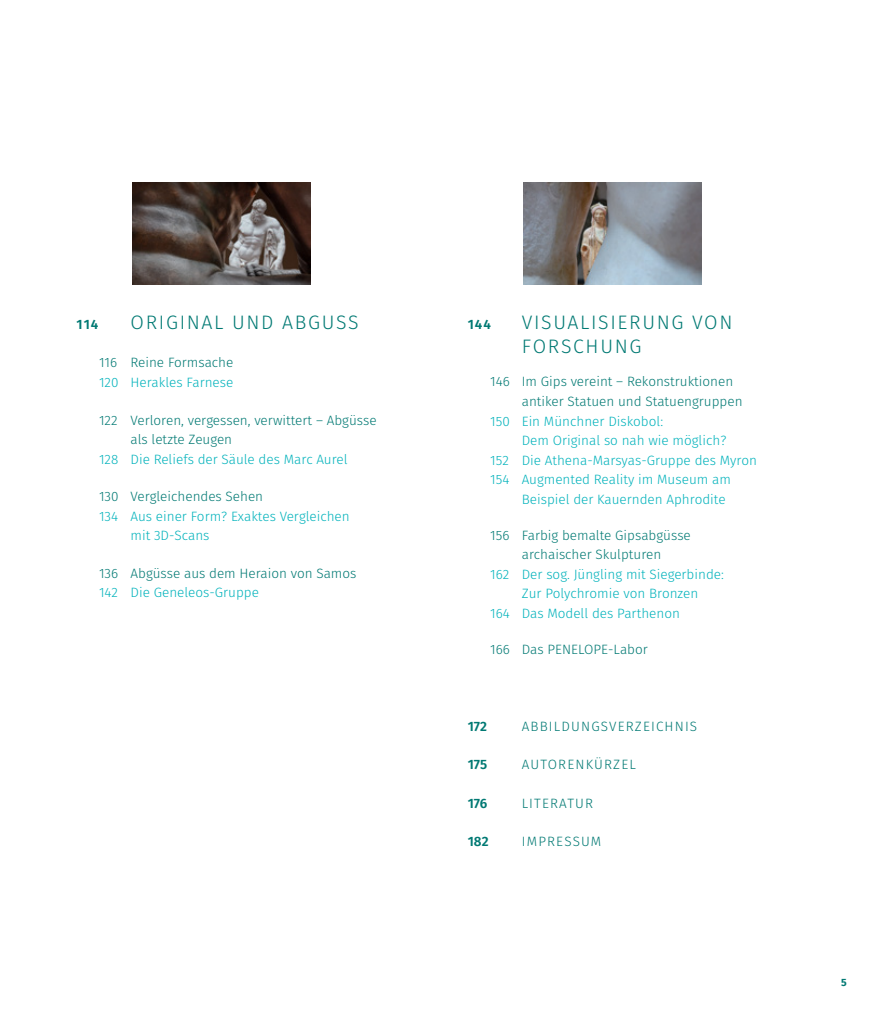
<style>
.page{position:relative;width:893px;height:1021px;background:#fff}
.page>*{position:absolute;margin:0;border:0;box-sizing:border-box;transform-origin:0 0}
.t1{font:300 19.5px/24px "Fira Sans";letter-spacing:.085em;color:#007973}
.t2{font:300 13.5px/19.5px "Fira Sans";color:#00b2bb}
.t3{font:300 13.5px/19.5px "Fira Sans";color:#007973}
.t4{font:300 13.5px "Fira Sans";letter-spacing:.085em;color:#007973}
.t5{font:600 13.5px "Fira Sans";color:#007973}
.t6{font:700 10.5px "Fira Sans";color:#007973}
</style>
<div class="page">
<img style="left:132px;top:182px;width:179px;height:102px">
<img style="left:523px;top:182px;width:179px;height:102px">
<p class="t5" style="left:77px;top:315px;width:23px">114</p>
<h1 class="t1" style="left:131px;top:310px;width:230px">ORIGINAL UND ABGUSS</h1>
<p class="t3" style="left:99px;top:353px;width:136px">116 Reine Formsache</p>
<p class="t2" style="left:99px;top:372px;width:136px">120 Herakles Farnese</p>
<p class="t3" style="left:131px;top:410px;width:248px;text-indent:-31px">122 Verloren, vergessen, verwittert – Abgüsse als letzte Zeugen</p>
<p class="t2" style="left:99px;top:449px;width:250px">128 Die Reliefs der Säule des Marc Aurel</p>
<p class="t3" style="left:99px;top:487px;width:166px">130 Vergleichendes Sehen</p>
<p class="t2" style="left:131px;top:506px;width:221px;text-indent:-31px">134 Aus einer Form? Exaktes Vergleichen mit 3D-Scans</p>
<p class="t3" style="left:99px;top:563px;width:259px">136 Abgüsse aus dem Heraion von Samos</p>
<p class="t2" style="left:99px;top:583px;width:161px">142 Die Geneleos-Gruppe</p>
<p class="t5" style="left:468px;top:315px;width:25px">144</p>
<h1 class="t1" style="left:522px;top:310px;width:212px">VISUALISIERUNG VON<br>FORSCHUNG</h1>
<p class="t3" style="left:522px;top:372px;width:222px;text-indent:-31px">146 Im Gips vereint – Rekonstruktionen antiker Statuen und Statuengruppen</p>
<p class="t2" style="left:490px;top:411px;width:174px">150 Ein Münchner Diskobol:</p>
<p class="t2" style="left:522px;top:430px;width:206px">Dem Original so nah wie möglich?</p>
<p class="t2" style="left:490px;top:450px;width:268px">152 Die Athena-Marsyas-Gruppe des Myron</p>
<p class="t2" style="left:490px;top:469px;width:242px">154 Augmented Reality im Museum am</p>
<p class="t2" style="left:522px;top:489px;width:205px">Beispiel der Kauernden Aphrodite</p>
<p class="t3" style="left:490px;top:525px;width:202px;text-align:center">156 Farbig bemalte Gipsabgüsse archaischer Skulpturen</p>
<p class="t2" style="left:490px;top:564px;width:235px">162 Der sog. Jüngling mit Siegerbinde:</p>
<p class="t2" style="left:522px;top:583px;width:178px">Zur Polychromie von Bronzen</p>
<p class="t2" style="left:490px;top:603px;width:191px">164 Das Modell des Parthenon</p>
<p class="t3" style="left:490px;top:640px;width:159px">166 Das PENELOPE-Labor</p>
<p class="t5" style="left:468px;top:716px;width:21px">172</p>
<p class="t4" style="left:522px;top:716px;width:177px">ABBILDUNGSVERZEICHNIS</p>
<p class="t5" style="left:468px;top:755px;width:21px">175</p>
<p class="t4" style="left:522px;top:755px;width:116px">AUTORENKÜRZEL</p>
<p class="t5" style="left:468px;top:793px;width:21px">176</p>
<p class="t4" style="left:522px;top:793px;width:73px">LITERATUR</p>
<p class="t5" style="left:468px;top:831px;width:22px">182</p>
<p class="t4" style="left:522px;top:831px;width:81px">IMPRESSUM</p>
<p class="t6" style="left:841px;top:974px;width:7px">5</p>
</div>
